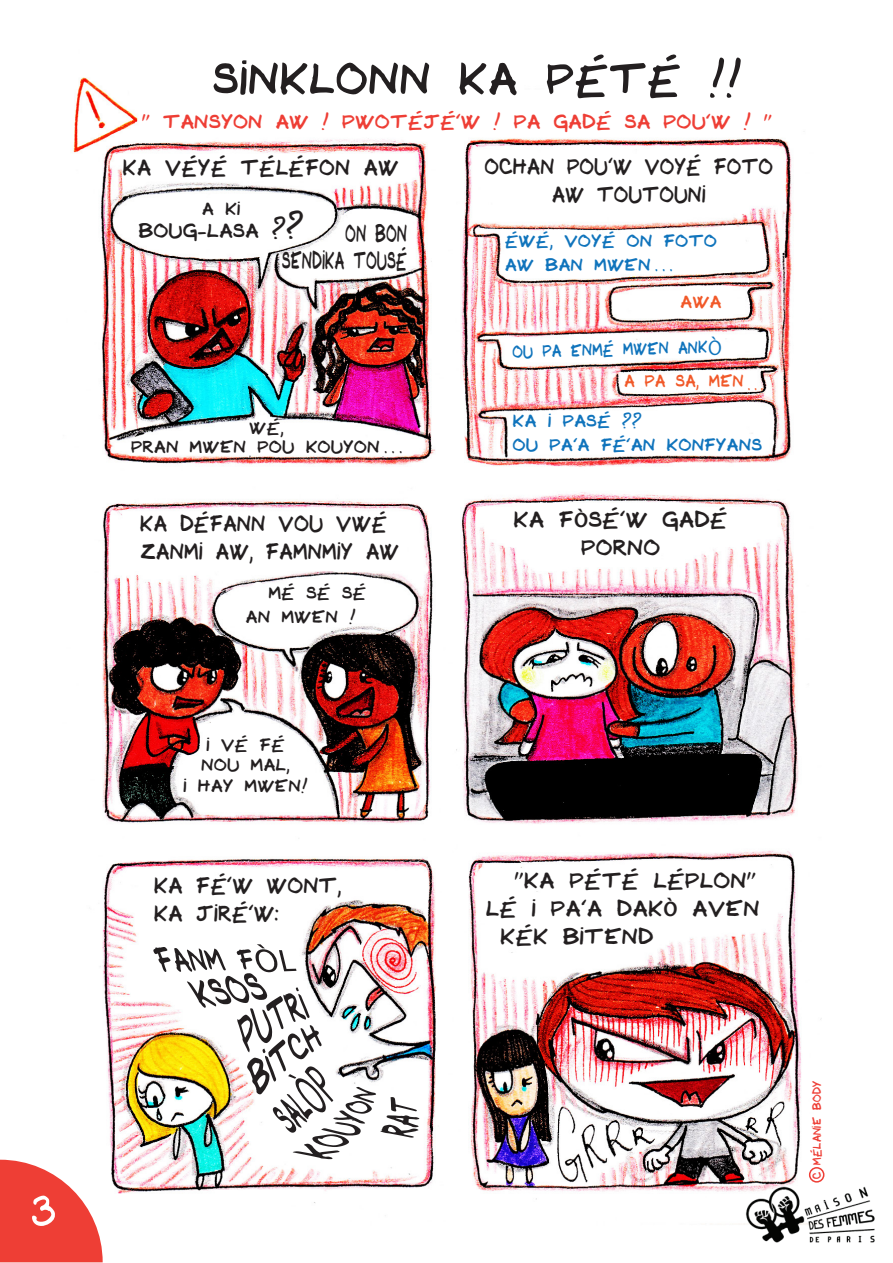
<style>
.page{position:relative;width:893px;height:1263px;background:#fff}
.page>*{position:absolute;margin:0;border:0;box-sizing:border-box;transform-origin:0 0}
.t1{font:56.7px "My Script Fontmelanie";letter-spacing:.025em;color:#231f20;scale:1.09 1}
.t2{font:54px "My Script Fontmelanie";color:#fff}
.t3{font:31.2px "My Script Fontmelanie";letter-spacing:.025em;color:#231f20;scale:.65 1}
.t4{font:28.35px/28.3px "My Script Fontmelanie";letter-spacing:.025em;color:#231f20;text-align:center}
.t5{font:28.35px/28.3px "My Script Fontmelanie";letter-spacing:.025em;color:#231f20;text-align:center;scale:1.13 1}
.t6{font:28.35px/28.3px "My Script Fontmelanie";letter-spacing:.025em;color:#231f20;scale:1.06 1}
.t7{font:25.2px "My Script Fontmelanie";letter-spacing:.025em;color:#ee3e35;scale:1.13 1}
.t8{font:25.2px "My Script Fontmelanie";letter-spacing:.025em;color:#231f20;scale:1.13 1}
.t9{font:22.05px/20.5px "My Script Fontmelanie";letter-spacing:.025em;color:#231f20;text-align:center;scale:1.13 1}
.t10{font:22.05px/23.5px "My Script Fontmelanie";letter-spacing:.025em;color:#1074bc;scale:1.13 1}
.t11{font:22.05px "My Script Fontmelanie";letter-spacing:.025em;color:#1074bc;scale:.92 1}
.t12{font:22.05px "My Script Fontmelanie";letter-spacing:.025em;color:#f15929}
.t13{font:22.05px "My Script Fontmelanie";letter-spacing:.025em;color:#f15929;scale:1.13 1}
.t14{font:15px "My Script Fontmelanie";letter-spacing:.025em;color:#ee3e35}
.s1{font-size:31.5px}
.s2{font-size:39.3px}
.s3{font-size:31.2px}
.s4{font-family:"Candara"}
.s5{font-family:"Candara";font-weight:700;font-size:22.05px}
</style>
<div class="page">
<img style="left:73px;top:77px;width:749px;height:1126px">
<svg style="left:153px;top:944px;width:266px;height:215px"></svg>
<img style="left:725px;top:1160px;width:150px;height:83px">
<div style="left:809px;top:1167px;width:15px;height:15px;border:2px solid #ee3e35;border-radius:50%"></div>
<svg style="left:0;top:1160px;width:103px;height:102px"></svg>
<h2 class="t2" style="left:31px;top:1180px;width:26px">3</h2>
<h1 class="t1" style="left:213px;top:47px;width:486px">SINKLONN KA PÉTÉ !!</h1>
<p class="t7" style="left:142px;top:107px;width:559px">" TANSYON AW ! PWOTÉJÉ’W ! PA GADÉ SA POU’W ! "</p>
<p class="t6" style="left:123px;top:154px;width:261px">KA VÉYÉ TÉLÉFON AW</p>
<p class="t9" style="left:202px;top:199px;width:35px">A KI</p>
<p class="t4" style="left:485px;top:153px;width:290px">OCHAN POU’W VOYÉ FOTO<br>AW TOUTOUNI</p>
<p class="t10" style="left:505px;top:230px;width:189px">ÉWÉ, VOYÉ ON FOTO<br>AW BAN MWEN . . .</p>
<p class="t8" style="left:139px;top:217px;width:239px">BOUG-LASA <span class="s1">?</span><span class="s2">?</span> <span class="s3">ON BON</span></p>
<h3 class="t3" style="left:282px;top:243px;width:193px">SENDIKA TOUSÉ</h3>
<p class="t9" style="left:131px;top:419px;width:241px;line-height:18.9px">WÉ,<br>PRAN MWEN POU KOUYON . . .</p>
<p class="t13" style="left:680px;top:290px;width:38px">AWA</p>
<p class="t11" style="left:512px;top:339px;width:229px;rotate:-1deg">OU PA ENMÉ MWEN ANK<span class="s4">Ò</span></p>
<p class="t12" style="left:624px;top:369px;width:140px">A PA SA, MEN . . .</p>
<p class="t10" style="left:513px;top:410px;width:222px">KA I PASÉ ??<br>OU PA’A FÉ’AN KONFYANS</p>
<p class="t4" style="left:140px;top:510px;width:260px;text-align:left">KA DÉFANN VOU VWÉ<br>ZANMI AW, FAMNMIY AW</p>
<p class="t5" style="left:514px;top:506px;width:190px">KA F<span class="s5">Ò</span>SÉ’W GADÉ<br>PORNO</p>
<p class="t9" style="left:246px;top:582px;width:108px;line-height:23.5px;text-align:left;text-indent:23px">MÉ SÉ SÉ<br>AN MWEN !</p>
<p class="t9" style="left:184px;top:735px;width:111px">I VÉ FÉ<br>NOU MAL,<br>I HAY MWEN!</p>
<p class="t6" style="left:154px;top:872px;width:178px">KA FÉ’W WONT,<br>KA JIRÉ’W:</p>
<p class="t5" style="left:515px;top:867px;width:215px">"KA PÉTÉ LÉPLON"</p>
<p class="t5" style="left:486px;top:895px;width:243px">LÉ I PA’A DAK<span class="s5">Ò</span> AVEN</p>
<p class="t5" style="left:500px;top:923px;width:137px">KÉK BITEND</p>
<p class="t14" style="left:808px;top:1179px;width:99px;rotate:-90deg">C MÉLANIE BODY</p>
</div>
